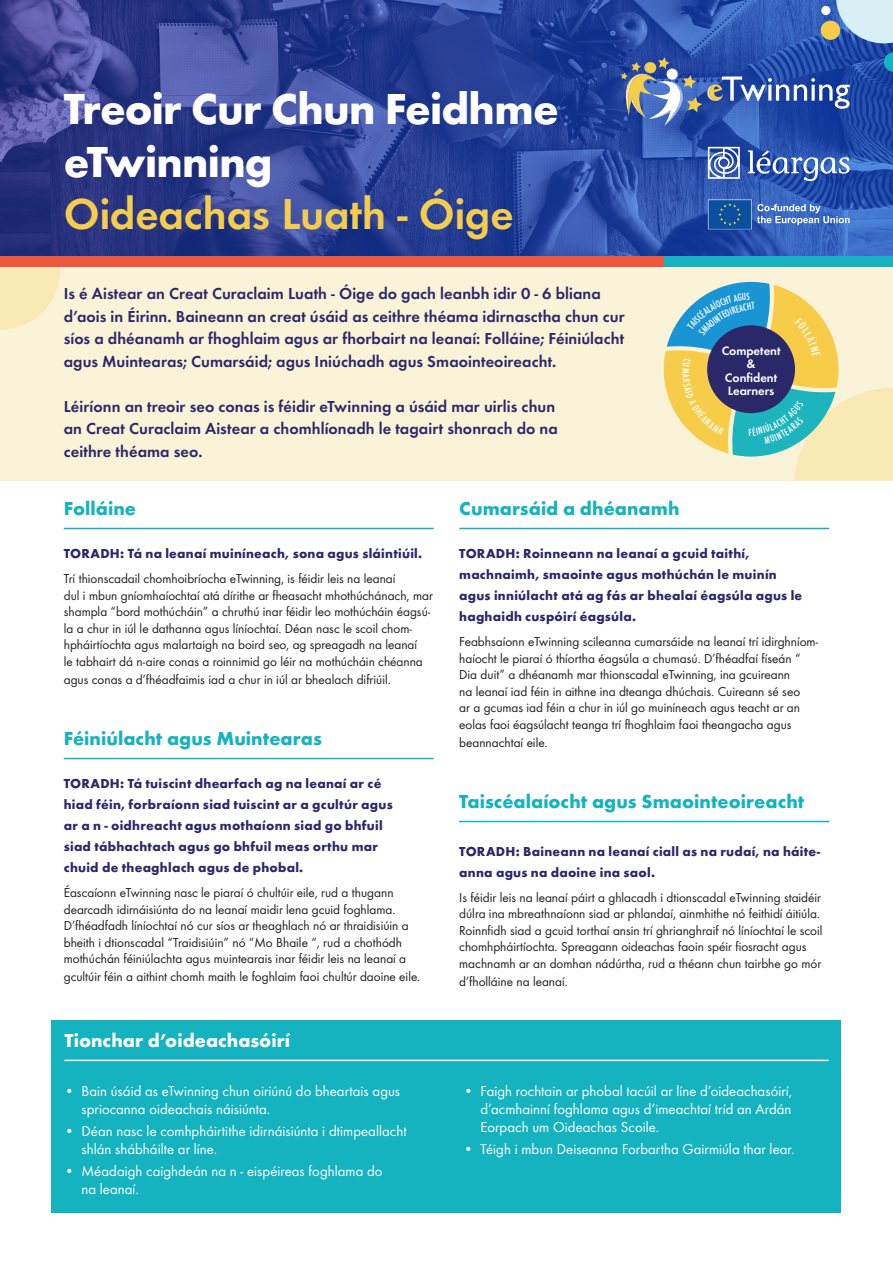
<style>
.page{position:relative;width:893px;height:1263px;background:#fff}
.page>*{position:absolute;margin:0;border:0;box-sizing:border-box;transform-origin:0 0}
.t1{font:700 45px/52.5px "Futura";letter-spacing:-.015em;color:#fff}
.t2{font:45px "Futura Dem";letter-spacing:-.005em;color:#f4cd4d}
.t3{font:700 19.5px "Futura";letter-spacing:.005em;color:#15b2bf}
.t4{font:700 19.5px "Futura";color:#fff}
.t5{font:16.5px/22.5px "Futura Dem";letter-spacing:.005em;color:#2b286a}
.t6{font:15px/18px "Futura Boo";letter-spacing:.005em;color:#fff}
.t7{font:13.5px/16.5px "Futura Boo";color:#231f20}
.t8{font:700 13.5px/21px "Futura";letter-spacing:.02em;color:#2b286a}
.t9{font:12.75px/13.6px "Futura Dem";color:#fff;text-align:center}
</style>
<div class="page">
<div style="left:0;top:266px;width:893px;height:214px;background:#fbf3d8"></div>
<svg style="left:0;top:267px;width:60px;height:63px"></svg>
<hr style="left:64px;top:528px;width:370px;height:1px;background:#15b2bf">
<hr style="left:64px;top:758px;width:370px;height:1px;background:#15b2bf">
<hr style="left:459px;top:528px;width:370px;height:1px;background:#15b2bf">
<hr style="left:459px;top:821px;width:370px;height:1px;background:#15b2bf">
<svg style="left:0;top:0;width:893px;height:256px;background:#2d4498"></svg>
<div style="left:0;top:256px;width:893px;height:11px;background:#ec583e"></div>
<div style="left:664px;top:256px;width:229px;height:11px;background:#15b2bf"></div>
<svg style="left:836px;top:0;width:57px;height:43px;background:#b9d4e9"></svg>
<div style="left:821px;top:21px;width:19px;height:19px;background:#f4cd4d;border-radius:50%"></div>
<svg style="left:884px;top:52px;width:9px;height:20px"></svg>
<div style="left:821px;top:6px;width:9px;height:9px;background:#fff;border-radius:50%"></div>
<svg style="left:621px;top:57px;width:229px;height:69px;background:#4866ab"></svg>
<div style="left:52px;top:1020px;width:789px;height:192px;background:#15b2bf"></div>
<hr style="left:64px;top:1060px;width:764px;height:1px;background:#fff">
<svg style="left:747px;top:150px;width:103px;height:31px;background:#5576bf"></svg>
<svg style="left:708px;top:147px;width:32px;height:32px"></svg>
<svg style="left:708px;top:200px;width:142px;height:29px;background:#4272bc"></svg>
<svg style="left:664px;top:282px;width:229px;height:198px"></svg>
<h1 class="t1" style="left:64px;top:80px;width:496px">Treoir Cur Chun Feidhme eTwinning</h1>
<h1 class="t2" style="left:64px;top:182px;width:451px">Oideachas Luath - Óige</h1>
<p class="t5" style="left:64px;top:281px;width:562px">Is é Aistear an Creat Curaclaim Luath - Óige do gach leanbh idir 0 - 6 bliana d’aois in Éirinn. Baineann an creat úsáid as ceithre théama idirnasctha chun cur síos a dhéanamh ar fhoghlaim agus ar fhorbairt na leanaí: Folláine; Féiniúlacht agus Muintearas; Cumarsáid; agus Iniúchadh agus Smaointeoireacht.</p>
<p class="t5" style="left:64px;top:394px;width:496px">Léiríonn an treoir seo conas is féidir eTwinning a úsáid mar uirlis chun an Creat Curaclaim Aistear a chomhlíonadh le tagairt shonrach do na ceithre théama seo.</p>
<p class="t9" style="left:722px;top:343px;width:60px">Competent &amp;<br>Confident<br>Learners</p>
<h2 class="t3" style="left:64px;top:495px;width:74px">Folláine</h2>
<p class="t8" style="left:64px;top:542px;width:360px">TORADH: Tá na leanaí muiníneach, sona agus sláintiúil.</p>
<p class="t7" style="left:64px;top:570px;width:371px">Trí thionscadail chomhoibríocha eTwinning, is féidir leis na leanaí<br>dul i mbun gníomhaíochtaí atá dírithe ar fheasacht mhothúchánach, mar shampla “bord mothúcháin” a chruthú inar féidir leo mothúcháin éagsú&shy;la a chur in iúl le dathanna agus líníochtaí. Déan nasc le scoil chom&shy;hpháirtíochta agus malartaigh na boird seo, ag spreagadh na leanaí<br>le tabhairt dá n-aire conas a roinnimid go léir na mothúcháin chéanna</p>
<p class="t7" style="left:64px;top:670px;width:329px">agus conas a d’fhéadfaimis iad a chur in iúl ar bhealach difriúil.</p>
<h2 class="t3" style="left:64px;top:725px;width:260px">Féiniúlacht agus Muintearas</h2>
<p class="t8" style="left:64px;top:772px;width:330px">TORADH: Tá tuiscint dhearfach ag na leanaí ar cé hiad féin, forbraíonn siad tuiscint ar a gcultúr agus ar a n - oidhreacht agus mothaíonn siad go bhfuil siad tábhachtach agus go bhfuil meas orthu mar chuid de theaghlach agus de phobal.</p>
<p class="t7" style="left:64px;top:884px;width:346px">Éascaíonn eTwinning nasc le piaraí ó chultúir eile, rud a thugann dearcadh idirnáisiúnta do na leanaí maidir lena gcuid foghlama.<br>D’fhéadfadh líníochtaí nó cur síos ar theaghlach nó ar thraidisiúin a bheith i dtionscadal “Traidisiúin” nó “Mo Bhaile “, rud a chothódh mothúchán féiniúlachta agus muintearais inar féidir leis na leanaí a</p>
<p class="t7" style="left:64px;top:968px;width:358px">gcultúir féin a aithint chomh maith le foghlaim faoi chultúr daoine eile.</p>
<h2 class="t4" style="left:64px;top:1026px;width:227px">Tionchar d’oideachasóirí</h2>
<p class="t6" style="left:81px;top:1081px;width:320px;text-indent:-17px">• Bain úsáid as eTwinning chun oiriúnú do bheartais agus spriocanna oideachais náisiúnta.</p>
<p class="t6" style="left:81px;top:1121px;width:327px;text-indent:-17px">• Déan nasc le comhpháirtithe idirnáisiúnta i dtimpeallacht shlán shábháilte ar líne.</p>
<p class="t6" style="left:81px;top:1161px;width:303px;text-indent:-17px">• Méadaigh caighdeán na n - eispéireas foghlama do na leanaí.</p>
<h2 class="t3" style="left:459px;top:495px;width:222px">Cumarsáid a dhéanamh</h2>
<p class="t8" style="left:459px;top:542px;width:344px">TORADH: Roinneann na leanaí a gcuid taithí, machnaimh, smaointe agus mothúchán le muinín agus inniúlacht atá ag fás ar bhealaí éagsúla agus le haghaidh cuspóirí éagsúla.</p>
<p class="t7" style="left:459px;top:633px;width:360px">Feabhsaíonn eTwinning scileanna cumarsáide na leanaí trí idirghníom&shy;haíocht le piaraí ó thíortha éagsúla a chumasú. D’fhéadfaí físeán “ Dia duit” a dhéanamh mar thionscadal eTwinning, ina gcuireann<br>na leanaí iad féin in aithne ina dteanga dhúchais. Cuireann sé seo<br>ar a gcumas iad féin a chur in iúl go muiníneach agus teacht ar an eolas faoi éagsúlacht teanga trí fhoghlaim faoi theangacha agus</p>
<p class="t7" style="left:459px;top:733px;width:90px">beannachtaí eile.</p>
<h2 class="t3" style="left:459px;top:788px;width:347px">Taiscéalaíocht agus Smaointeoireacht</h2>
<p class="t8" style="left:459px;top:840px;width:363px">TORADH: Baineann na leanaí ciall as na rudaí, na háite&shy;anna agus na daoine ina saol.</p>
<p class="t7" style="left:459px;top:888px;width:365px">Is féidir leis na leanaí páirt a ghlacadh i dtionscadal eTwinning staidéir dúlra ina mbreathnaíonn siad ar phlandaí, ainmhithe nó feithidí áitiúla.<br>Roinnfidh siad a gcuid torthaí ansin trí ghrianghraif nó líníochtaí le scoil chomhpháirtíochta. Spreagann oideachas faoin spéir fiosracht agus machnamh ar an domhan nádúrtha, rud a théann chun tairbhe go mór</p>
<p class="t7" style="left:459px;top:972px;width:110px">d’fholláine na leanaí.</p>
<p class="t6" style="left:480px;top:1081px;width:313px;text-align:justify;text-indent:-17px">• Faigh rochtain ar phobal tacúil ar líne d’oideachasóirí, d’acmhainní foghlama agus d’imeachtaí tríd an Ardán Eorpach um Oideachas Scoile.</p>
<p class="t6" style="left:463px;top:1139px;width:333px">• Téigh i mbun Deiseanna Forbartha Gairmiúla thar lear.</p>
</div>
